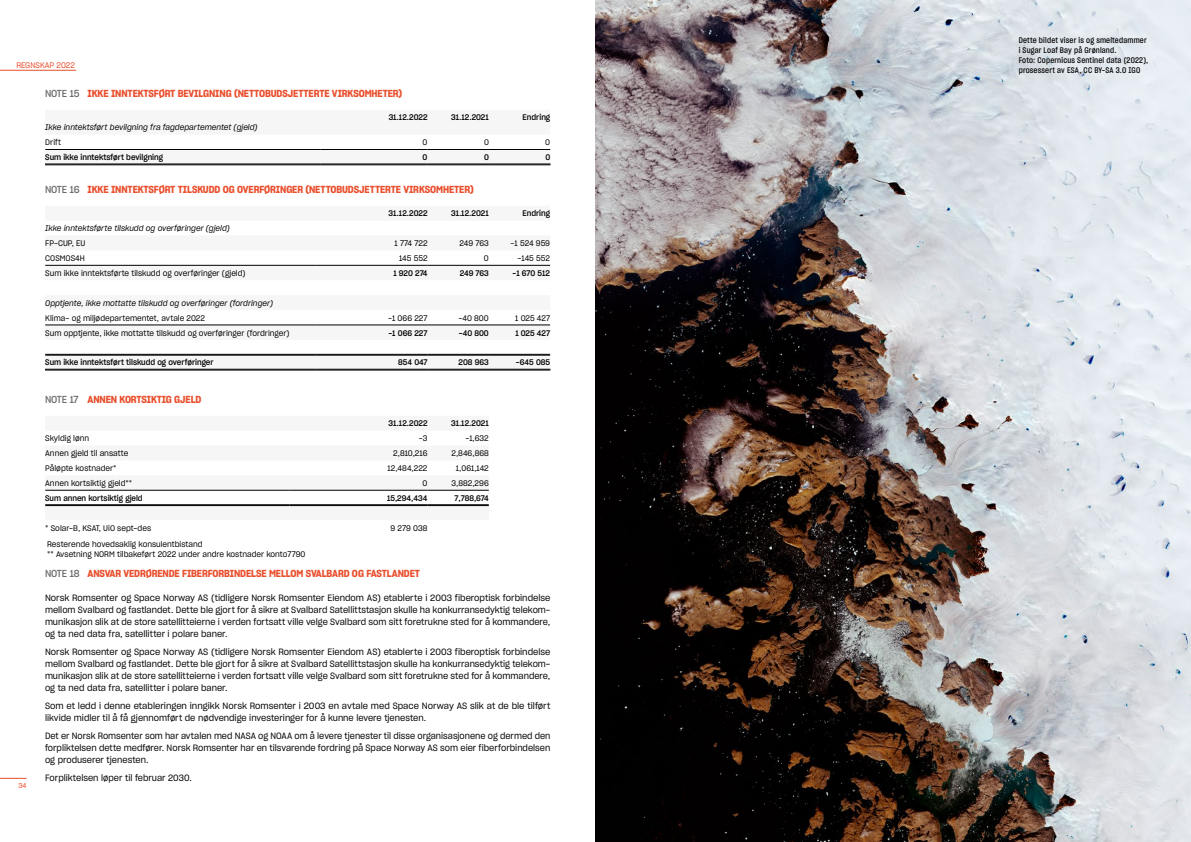
<style>
.page{position:relative;width:1191px;height:842px;background:#fff}
.page>*{position:absolute;margin:0;border:0;box-sizing:border-box;transform-origin:0 0}
.t1{font:10px "Sharp Grotesk Sm Bold 18";letter-spacing:-.01em;color:#e94f2d}
.t2{font:9px/12px "Sharp Grotesk Book 18";color:#000;text-align:justify}
.t3{font:8px/10px "Sharp Grotesk Book 18";color:#000}
.t4{font:8px "Sharp Grotesk Medium 18";color:#000}
.t5{font:8px "Sharp Grotesk Book Italic 18";color:#000}
.t6{font:8px/10px "Sharp Grotesk Medium 16";letter-spacing:.02em;color:#000}
.t7{font:8px "Sharp Grotesk Book 18";color:#e94f2d}
.t8{font:7px "Sharp Grotesk Book 18";color:#e94f2d}
.s1{font-family:"Sharp Grotesk Medium 18";color:#706f6f}
</style>
<div class="page">
<svg style="left:0;top:778px;width:27px;height:1px"></svg>
<hr style="left:0;top:70px;width:76px;height:1px;background:#e94f2d">
<svg style="left:45px;top:163px;width:505px;height:1px"></svg>
<hr style="left:45px;top:149px;width:275px;height:1px;background:#000">
<hr style="left:320px;top:149px;width:108px;height:1px;background:#000">
<hr style="left:428px;top:149px;width:61px;height:1px;background:#000">
<hr style="left:489px;top:149px;width:61px;height:1px;background:#000">
<hr style="left:45px;top:164px;width:275px;height:1px;background:#000">
<hr style="left:45px;top:165px;width:275px;height:1px;background:#000">
<hr style="left:320px;top:164px;width:108px;height:1px;background:#000">
<hr style="left:320px;top:165px;width:108px;height:1px;background:#000">
<hr style="left:428px;top:164px;width:61px;height:1px;background:#000">
<hr style="left:428px;top:165px;width:61px;height:1px;background:#000">
<hr style="left:489px;top:164px;width:61px;height:1px;background:#000">
<hr style="left:489px;top:165px;width:61px;height:1px;background:#000">
<svg style="left:45px;top:264px;width:505px;height:106px;fill:#f6f6f6"></svg>
<hr style="left:45px;top:354px;width:271px;height:1px;background:#000">
<hr style="left:45px;top:355px;width:271px;height:1px;background:#000">
<hr style="left:316px;top:354px;width:111px;height:1px;background:#000">
<hr style="left:316px;top:355px;width:111px;height:1px;background:#000">
<hr style="left:428px;top:354px;width:61px;height:1px;background:#000">
<hr style="left:428px;top:355px;width:61px;height:1px;background:#000">
<hr style="left:489px;top:354px;width:61px;height:1px;background:#000">
<hr style="left:489px;top:355px;width:61px;height:1px;background:#000">
<hr style="left:45px;top:369px;width:271px;height:1px;background:#000">
<hr style="left:45px;top:370px;width:271px;height:1px;background:#000">
<hr style="left:316px;top:369px;width:111px;height:1px;background:#000">
<hr style="left:316px;top:370px;width:111px;height:1px;background:#000">
<hr style="left:428px;top:369px;width:61px;height:1px;background:#000">
<hr style="left:428px;top:370px;width:61px;height:1px;background:#000">
<hr style="left:489px;top:369px;width:61px;height:1px;background:#000">
<hr style="left:489px;top:370px;width:61px;height:1px;background:#000">
<hr style="left:45px;top:325px;width:271px;height:1px;background:#000">
<hr style="left:316px;top:325px;width:111px;height:1px;background:#000">
<hr style="left:428px;top:325px;width:61px;height:1px;background:#000">
<hr style="left:489px;top:325px;width:61px;height:1px;background:#000">
<hr style="left:45px;top:265px;width:271px;height:1px;background:#000">
<hr style="left:316px;top:265px;width:111px;height:1px;background:#000">
<hr style="left:428px;top:265px;width:61px;height:1px;background:#000">
<hr style="left:489px;top:265px;width:61px;height:1px;background:#000">
<svg style="left:45px;top:489px;width:444px;height:18px"></svg>
<hr style="left:45px;top:490px;width:244px;height:1px;background:#000">
<hr style="left:289px;top:490px;width:139px;height:1px;background:#000">
<hr style="left:428px;top:490px;width:61px;height:1px;background:#000">
<hr style="left:45px;top:505px;width:244px;height:1px;background:#000">
<hr style="left:289px;top:505px;width:139px;height:1px;background:#000">
<hr style="left:428px;top:505px;width:61px;height:1px;background:#000">
<img style="left:595px;top:0;width:596px;height:842px">
<p class="t7" style="left:16px;top:59px;width:60px">REGNSKAP 2022</p>
<p class="t8" style="left:18px;top:781px;width:10px">34</p>
<p class="t1" style="left:45px;top:86px;width:359px"><span class="s1">NOTE 15</span> IKKE INNTEKTSFØRT BEVILGNING (NETTOBUDSJETTERTE VIRKSOMHETER)</p>
<p class="t5" style="left:45px;top:121px;width:214px">Ikke inntektsført bevilgning fra fagdepartementet (gjeld)</p>
<p class="t4" style="left:389px;top:111px;width:40px">31.12.2022</p>
<p class="t4" style="left:451px;top:111px;width:39px">31.12.2021</p>
<p class="t4" style="left:522px;top:111px;width:29px">Endring</p>
<p class="t3" style="left:45px;top:137px;width:17px">Drift</p>
<p class="t3" style="left:422px;top:137px;width:6px">0</p>
<p class="t3" style="left:484px;top:137px;width:6px">0</p>
<p class="t3" style="left:545px;top:137px;width:6px">0</p>
<p class="t4" style="left:45px;top:151px;width:119px">Sum ikke inntektsført bevilgning</p>
<p class="t4" style="left:423px;top:151px;width:6px">0</p>
<p class="t4" style="left:484px;top:151px;width:6px">0</p>
<p class="t4" style="left:545px;top:151px;width:6px">0</p>
<p class="t1" style="left:45px;top:182px;width:430px"><span class="s1">NOTE 16</span> IKKE INNTEKTSFØRT TILSKUDD OG OVERFØRINGER (NETTOBUDSJETTERTE VIRKSOMHETER)</p>
<p class="t4" style="left:389px;top:207px;width:40px">31.12.2022</p>
<p class="t4" style="left:451px;top:207px;width:39px">31.12.2021</p>
<p class="t4" style="left:522px;top:207px;width:29px">Endring</p>
<p class="t5" style="left:45px;top:222px;width:186px">Ikke inntektsførte tilskudd og overføringer (gjeld)</p>
<p class="t3" style="left:45px;top:238px;width:42px">FP-CUP, EU</p>
<p class="t3" style="left:394px;top:238px;width:34px">1 774 722</p>
<p class="t3" style="left:459px;top:238px;width:31px">249 763</p>
<p class="t3" style="left:510px;top:238px;width:41px">-1 524 959</p>
<p class="t3" style="left:45px;top:253px;width:41px">COSMOS4H</p>
<p class="t3" style="left:399px;top:253px;width:30px">145 552</p>
<p class="t3" style="left:484px;top:253px;width:6px">0</p>
<p class="t3" style="left:517px;top:253px;width:34px">-145 552</p>
<p class="t3" style="left:45px;top:268px;width:202px">Sum ikke inntektsførte tilskudd og overføringer (gjeld)</p>
<p class="t4" style="left:393px;top:267px;width:36px">1 920 274</p>
<p class="t4" style="left:460px;top:267px;width:31px">249 763</p>
<p class="t4" style="left:512px;top:267px;width:39px">-1 670 512</p>
<p class="t5" style="left:45px;top:297px;width:229px">Opptjente, ikke mottatte tilskudd og overføringer (fordringer)</p>
<p class="t3" style="left:45px;top:313px;width:161px">Klima- og miljødepartementet, avtale 2022</p>
<p class="t3" style="left:388px;top:313px;width:41px">-1 066 227</p>
<p class="t3" style="left:458px;top:313px;width:32px">-40 800</p>
<p class="t3" style="left:515px;top:313px;width:36px">1 025 427</p>
<p class="t3" style="left:45px;top:328px;width:246px">Sum opptjente, ikke mottatte tilskudd og overføringer (fordringer)</p>
<p class="t4" style="left:388px;top:326px;width:41px">-1 066 227</p>
<p class="t4" style="left:459px;top:326px;width:31px">-40 800</p>
<p class="t4" style="left:515px;top:326px;width:36px">1 025 427</p>
<p class="t4" style="left:45px;top:356px;width:170px">Sum ikke inntektsført tilskudd og overføringer</p>
<p class="t4" style="left:398px;top:356px;width:31px">854 047</p>
<p class="t4" style="left:458px;top:356px;width:32px">208 963</p>
<p class="t4" style="left:516px;top:356px;width:36px">-645 085</p>
<p class="t1" style="left:45px;top:392px;width:158px"><span class="s1">NOTE 17</span> ANNEN KORTSIKTIG GJELD</p>
<p class="t4" style="left:389px;top:417px;width:40px">31.12.2022</p>
<p class="t4" style="left:451px;top:417px;width:39px">31.12.2021</p>
<p class="t3" style="left:45px;top:433px;width:45px">Skyldig lønn</p>
<p class="t3" style="left:419px;top:433px;width:10px">-3</p>
<p class="t3" style="left:465px;top:433px;width:25px">-1,632</p>
<p class="t3" style="left:45px;top:448px;width:85px">Annen gjeld til ansatte</p>
<p class="t3" style="left:393px;top:448px;width:36px">2,810,216</p>
<p class="t3" style="left:451px;top:448px;width:39px">2,846,868</p>
<p class="t3" style="left:45px;top:463px;width:73px">Påløpte kostnader*</p>
<p class="t3" style="left:387px;top:463px;width:42px">12,484,222</p>
<p class="t3" style="left:456px;top:463px;width:34px">1,061,142</p>
<p class="t3" style="left:45px;top:478px;width:88px">Annen kortsiktig gjeld**</p>
<p class="t3" style="left:422px;top:478px;width:6px">0</p>
<p class="t3" style="left:451px;top:478px;width:39px">3,882,296</p>
<p class="t4" style="left:45px;top:492px;width:99px">Sum annen kortsiktig gjeld</p>
<p class="t4" style="left:387px;top:492px;width:42px">15,294,434</p>
<p class="t4" style="left:454px;top:492px;width:36px">7,788,674</p>
<p class="t3" style="left:45px;top:523px;width:107px">* Solar-B, KSAT, UiO sept-des</p>
<p class="t3" style="left:390px;top:523px;width:38px">9 279 038</p>
<p class="t3" style="left:47px;top:539px;width:260px">Resterende hovedsaklig konsulentbistand<br>** Avsetning NORM tilbakeført 2022 under andre kostnader konto7790</p>
<p class="t1" style="left:45px;top:566px;width:376px"><span class="s1">NOTE 18</span> ANSVAR VEDRØRENDE FIBERFORBINDELSE MELLOM SVALBARD OG FASTLANDET</p>
<p class="t2" style="left:45px;top:592px;width:507px">Norsk Romsenter og Space Norway AS (tidligere Norsk Romsenter Eiendom AS) etablerte i 2003 fiberoptisk forbindelse mellom Svalbard og fastlandet. Dette ble gjort for å sikre at Svalbard Satellittstasjon skulle ha konkurransedyktig telekom&shy;munikasjon slik at de store satellitteierne i verden fortsatt ville velge Svalbard som sitt foretrukne sted for å kommandere, og ta ned data fra, satellitter i polare baner.</p>
<p class="t2" style="left:45px;top:646px;width:507px">Norsk Romsenter og Space Norway AS (tidligere Norsk Romsenter Eiendom AS) etablerte i 2003 fiberoptisk forbindelse mellom Svalbard og fastlandet. Dette ble gjort for å sikre at Svalbard Satellittstasjon skulle ha konkurransedyktig telekom&shy;munikasjon slik at de store satellitteierne i verden fortsatt ville velge Svalbard som sitt foretrukne sted for å kommandere, og ta ned data fra, satellitter i polare baner.</p>
<p class="t2" style="left:45px;top:700px;width:507px">Som et ledd i denne etableringen inngikk Norsk Romsenter i 2003 en avtale med Space Norway AS slik at de ble tilført likvide midler til å få gjennomført de nødvendige investeringer for å kunne levere tjenesten.</p>
<p class="t2" style="left:45px;top:730px;width:507px">Det er Norsk Romsenter som har avtalen med NASA og NOAA om å levere tjenester til disse organisasjonene og dermed den forpliktelsen dette medfører. Norsk Romsenter har en tilsvarende fordring på Space Norway AS som eier fiberforbindelsen og produserer tjenesten.</p>
<p class="t2" style="left:45px;top:772px;width:149px">Forpliktelsen løper til februar 2030.</p>
<p class="t6" style="left:1018px;top:35px;width:131px">Dette bildet viser is og smeltedammer i Sugar Loaf Bay på Grønland.<br>Foto: Copernicus Sentinel data (2022), prosessert av ESA, CC BY-SA 3.0 IGO</p>
</div>
